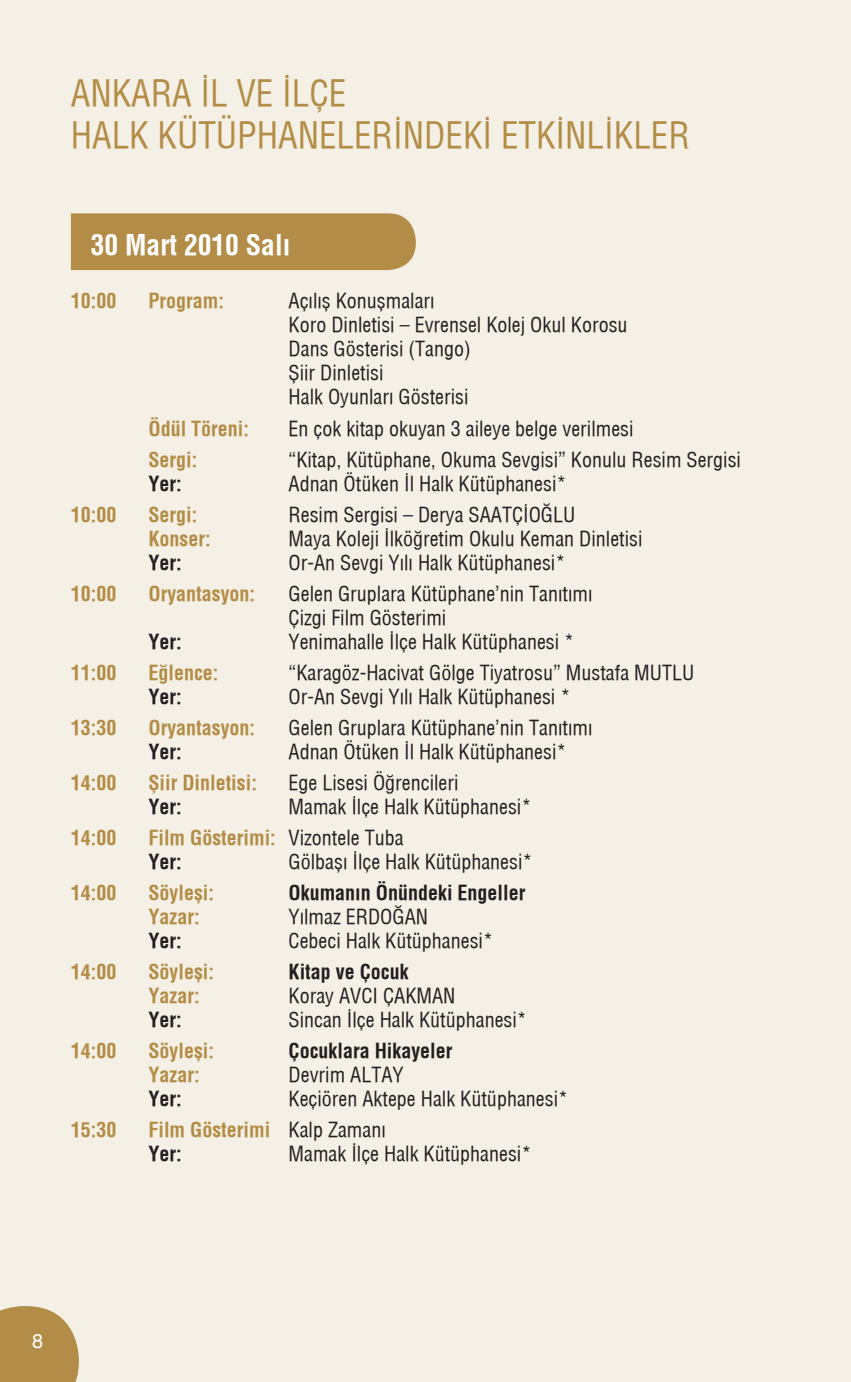
<style>
.page{position:relative;width:851px;height:1382px;background:#fff}
.page>*{position:absolute;margin:0;border:0;box-sizing:border-box;transform-origin:0 0}
.t1{font:35px/42px "Helvetica Condensed";color:#b38d47}
.t2{font:700 27.5px "Helvetica Condens";color:#fff}
.t3{font:20px/24px "Helvetica Condensed";color:#231f20}
.t4{font:700 20px/24px "Helvetica Condens";color:#b38d47}
.t5{font:700 20px "Helvetica Condens";color:#231f20}
.t6{font:20px "Helvetica";color:#fff}
.s1{font-family:"Helvetica Condensed";font-weight:400;color:#231f20}
.s2{color:#231f20}
</style>
<div class="page">
<div style="left:0;top:0;width:850px;height:1382px;background:#f5f0e5"></div>
<svg style="left:0;top:1306px;width:79px;height:76px;background:#b99757"></svg>
<hr style="left:850px;top:0;width:1px;height:1382px;background:#f5f0e5">
<div style="left:71px;top:213px;width:345px;height:57px;background:#b38d47"></div>
<h1 class="t1" style="left:71px;top:71px;width:620px">ANKARA İL VE İLÇE<br>HALK KÜTÜPHANELERİNDEKİ ETKİNLİKLER</h1>
<h2 class="t2" style="left:91px;top:228px;width:201px">30 Mart 2010 Salı</h2>
<p class="t4" style="left:71px;top:289px;width:47px">10:00</p>
<p class="t4" style="left:148px;top:289px;width:77px">Program:</p>
<p class="t3" style="left:288px;top:289px;width:340px">Açılış Konuşmaları<br>Koro Dinletisi – Evrensel Kolej Okul Korosu<br>Dans Gösterisi (Tango)<br>Şiir Dinletisi<br>Halk Oyunları Gösterisi</p>
<p class="t4" style="left:148px;top:416px;width:102px">Ödül Töreni:</p>
<p class="t3" style="left:288px;top:416px;width:346px">En çok kitap okuyan 3 aileye belge verilmesi</p>
<p class="t4" style="left:148px;top:447px;width:50px">Sergi:</p>
<p class="t3" style="left:288px;top:447px;width:454px">“Kitap, Kütüphane, Okuma Sevgisi” Konulu Resim Sergisi</p>
<p class="t5" style="left:148px;top:471px;width:35px">Yer:</p>
<p class="t3" style="left:288px;top:471px;width:279px">Adnan Ötüken İl Halk Kütüphanesi*</p>
<p class="t4" style="left:71px;top:502px;width:47px">10:00</p>
<p class="t4" style="left:148px;top:502px;width:50px">Sergi:</p>
<p class="t3" style="left:288px;top:502px;width:288px">Resim Sergisi – Derya SAATÇİOĞLU</p>
<p class="t4" style="left:148px;top:526px;width:64px">Konser:</p>
<p class="t3" style="left:288px;top:526px;width:355px">Maya Koleji İlköğretim Okulu Keman Dinletisi</p>
<p class="t5" style="left:148px;top:550px;width:35px">Yer:</p>
<p class="t3" style="left:288px;top:550px;width:278px">Or-An Sevgi Yılı Halk Kütüphanesi*</p>
<p class="t4" style="left:71px;top:581px;width:47px">10:00</p>
<p class="t4" style="left:148px;top:581px;width:108px">Oryantasyon:</p>
<p class="t3" style="left:288px;top:581px;width:305px">Gelen Gruplara Kütüphane’nin Tanıtımı<br>Çizgi Film Gösterimi</p>
<p class="t5" style="left:148px;top:629px;width:35px">Yer:</p>
<p class="t3" style="left:288px;top:629px;width:287px">Yenimahalle İlçe Halk Kütüphanesi *</p>
<p class="t4" style="left:71px;top:660px;width:47px">11:00</p>
<p class="t4" style="left:148px;top:660px;width:71px">Eğlence:</p>
<p class="t3" style="left:288px;top:660px;width:407px">“Karagöz-Hacivat Gölge Tiyatrosu” Mustafa MUTLU</p>
<p class="t5" style="left:148px;top:684px;width:35px">Yer:</p>
<p class="t3" style="left:288px;top:684px;width:283px">Or-An Sevgi Yılı Halk Kütüphanesi *</p>
<p class="t4" style="left:71px;top:715px;width:47px">13:30</p>
<p class="t4" style="left:148px;top:715px;width:108px">Oryantasyon:</p>
<p class="t3" style="left:288px;top:715px;width:305px">Gelen Gruplara Kütüphane’nin Tanıtımı</p>
<p class="t5" style="left:148px;top:739px;width:35px">Yer:</p>
<p class="t3" style="left:288px;top:739px;width:279px">Adnan Ötüken İl Halk Kütüphanesi*</p>
<p class="t4" style="left:71px;top:771px;width:47px">14:00</p>
<p class="t4" style="left:148px;top:771px;width:110px">Şiir Dinletisi:</p>
<p class="t3" style="left:288px;top:770px;width:171px">Ege Lisesi Öğrencileri</p>
<p class="t5" style="left:148px;top:795px;width:35px">Yer:</p>
<p class="t3" style="left:288px;top:794px;width:244px">Mamak İlçe Halk Kütüphanesi*</p>
<p class="t4" style="left:71px;top:826px;width:47px">14:00</p>
<p class="t4" style="left:148px;top:826px;width:256px">Film Gösterimi: <span class="s1">Vizontele Tuba<br></span><span class="s2">Yer:</span></p>
<p class="t3" style="left:288px;top:849px;width:245px">Gölbaşı İlçe Halk Kütüphanesi*</p>
<p class="t4" style="left:71px;top:881px;width:47px">14:00</p>
<p class="t4" style="left:148px;top:881px;width:67px">Söyleşi:</p>
<p class="t5" style="left:288px;top:881px;width:238px">Okumanın Önündeki Engeller</p>
<p class="t4" style="left:148px;top:905px;width:53px">Yazar:</p>
<p class="t3" style="left:288px;top:905px;width:141px">Yılmaz ERDOĞAN</p>
<p class="t5" style="left:148px;top:929px;width:35px">Yer:</p>
<p class="t3" style="left:288px;top:929px;width:206px">Cebeci Halk Kütüphanesi*</p>
<p class="t4" style="left:71px;top:960px;width:47px">14:00</p>
<p class="t4" style="left:148px;top:960px;width:67px">Söyleşi:</p>
<p class="t5" style="left:288px;top:960px;width:121px">Kitap ve Çocuk</p>
<p class="t4" style="left:148px;top:984px;width:53px">Yazar:</p>
<p class="t3" style="left:288px;top:984px;width:168px">Koray AVCI ÇAKMAN</p>
<p class="t5" style="left:148px;top:1008px;width:35px">Yer:</p>
<p class="t3" style="left:288px;top:1008px;width:240px">Sincan İlçe Halk Kütüphanesi*</p>
<p class="t4" style="left:71px;top:1039px;width:47px">14:00</p>
<p class="t4" style="left:148px;top:1039px;width:67px">Söyleşi:</p>
<p class="t5" style="left:288px;top:1039px;width:165px">Çocuklara Hikayeler</p>
<p class="t4" style="left:148px;top:1063px;width:53px">Yazar:</p>
<p class="t3" style="left:288px;top:1063px;width:116px">Devrim ALTAY</p>
<p class="t5" style="left:148px;top:1087px;width:35px">Yer:</p>
<p class="t3" style="left:288px;top:1087px;width:281px">Keçiören Aktepe Halk Kütüphanesi*</p>
<p class="t4" style="left:71px;top:1118px;width:47px">15:30</p>
<p class="t4" style="left:148px;top:1118px;width:239px">Film Gösterimi <span class="s1">Kalp Zamanı<br></span><span class="s2">Yer:</span></p>
<p class="t3" style="left:288px;top:1142px;width:244px">Mamak İlçe Halk Kütüphanesi*</p>
<p class="t6" style="left:32px;top:1324px;width:13px">8</p>
</div>
